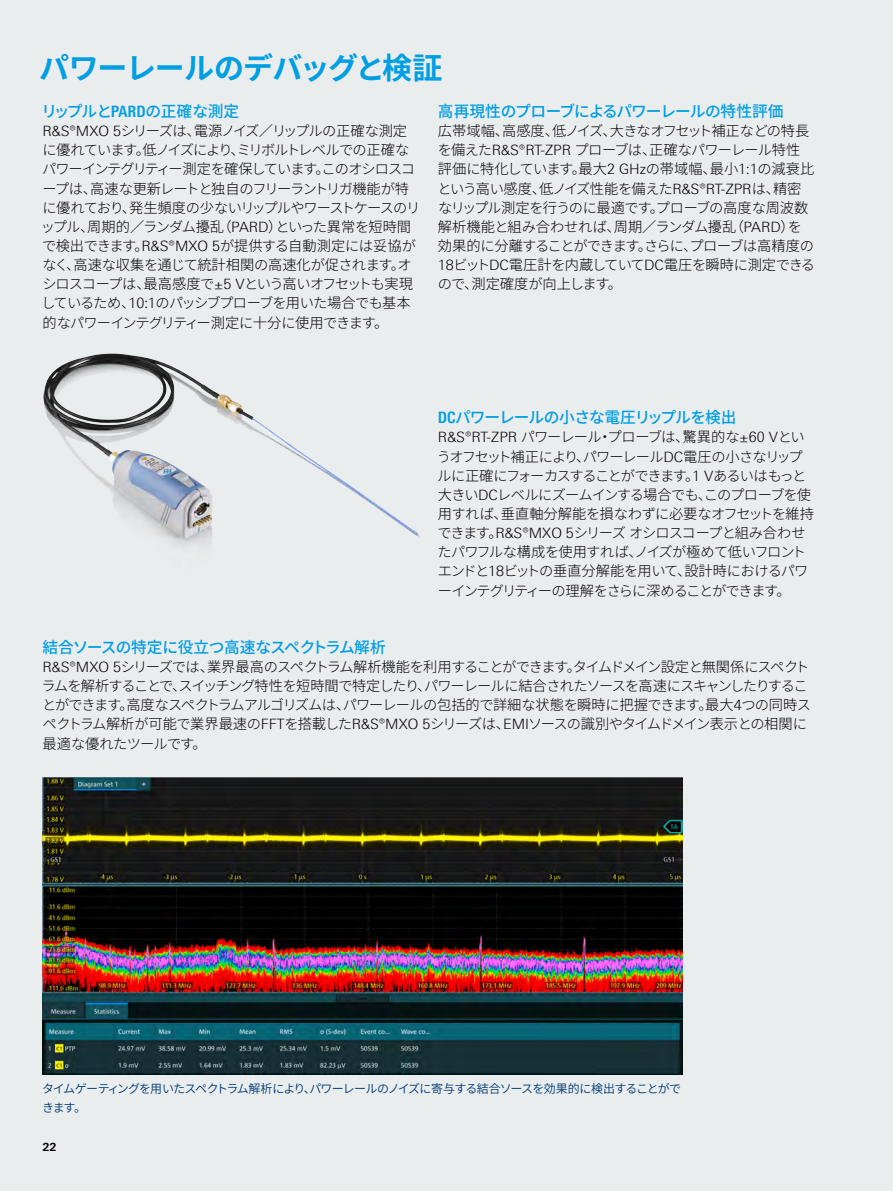
<style>
.page{position:relative;width:893px;height:1191px;background:#eaedee}
.page>*{position:absolute;margin:0;border:0;box-sizing:border-box;transform-origin:0 0}
.Seiten_Headline_20Pt_cyan_IVZ_Applicatio{font:700 30px "Source Han Sans";letter-spacing:-.04em;color:#009ee3}
.Absatzfett_cyan{font:500 15.75px "Source Han Sans";letter-spacing:-.035em;color:#009ee3}
.Absatzfett_cyan-2{font:500 15.75px "Source Han Sans";letter-spacing:-.065em;color:#009ee3}
.Haupttext_ohne_Abstand{font:300 14.25px/19.2px "Source Han Sans";letter-spacing:-.055em;color:#000}
.Haupttext_ohne_Abstand-2{font:300 14.25px/19.2px "Source Han Sans";letter-spacing:-.035em;color:#000}
.Bildunterschrift{font:12px/19.2px "Source Han Sans";letter-spacing:-.065em;color:#003973}
.t1{font:700 11.25px "Linotype Univers 630";color:#000}
.s1{font-family:"Linotype Univers 620 Cn";font-weight:700}
.s2{font-family:"Linotype Univers 330"}
</style>
<div class="page">
<img style="left:166px;top:396px;width:254px;height:152px">
<img style="left:43px;top:353px;width:185px;height:185px">
<img style="left:43px;top:777px;width:639px;height:297px">
<p class="Seiten_Headline_20Pt_cyan_IVZ_Applicatio" style="left:39px;top:51px;width:405px">パワーレールのデバッグと検証</p>
<p class="Absatzfett_cyan" style="left:41px;top:102px;width:199px">リップルと<span class="s1">PARD</span>の正確な測定</p>
<p class="Haupttext_ohne_Abstand" style="left:41px;top:122px;width:381px"><span class="s2">R&amp;S®MXO 5</span>シリーズは、電源ノイズ／リップルの正確な測定に優れています。低ノイズにより、ミリボルトレベルでの正確なパワーインテグリティー測定を確保しています。このオシロスコープは、高速な更新レートと独自のフリーラントリガ機能が特に優れており、発生頻度の少ないリップルやワーストケースのリップル、周期的／ランダム擾乱（<span class="s2">PARD</span>）といった異常を短時間で検出できます。<span class="s2">R&amp;S®MXO 5</span>が提供する自動測定には妥協がなく、高速な収集を通じて統計相関の高速化が促されます。オシロスコープは、最高感度で<span class="s2">±5 V</span>という高いオフセットも実現しているため、<span class="s2">10</span>:<span class="s2">1</span>のパッシブプローブを用いた場合でも基本的なパワーインテグリティー測定に十分に使用できます。</p>
<p class="Absatzfett_cyan" style="left:438px;top:102px;width:347px">高再現性のプローブによるパワーレールの特性評価</p>
<p class="Haupttext_ohne_Abstand-2" style="left:438px;top:122px;width:379px">広帯域幅、高感度、低ノイズ、大きなオフセット補正などの特長を備えた<span class="s2">R&amp;S®RT-ZPR</span> プローブは、正確なパワーレール特性評価に特化しています。最大<span class="s2">2 GHz</span>の帯域幅、最小<span class="s2">1</span>:<span class="s2">1</span>の減衰比という高い感度、低ノイズ性能を備えた<span class="s2">R&amp;S®RT-ZPR</span>は、精密なリップル測定を行うのに最適です。プローブの高度な周波数解析機能と組み合わせれば、周期／ランダム擾乱（<span class="s2">PARD</span>）を効果的に分離することができます。さらに、プローブは高精度の<span class="s2">18</span>ビット<span class="s2">DC</span>電圧計を内蔵していて<span class="s2">DC</span>電圧を瞬時に測定できるので、測定確度が向上します。</p>
<p class="Absatzfett_cyan-2" style="left:438px;top:408px;width:300px"><span class="s1">DC</span>パワーレールの小さな電圧リップルを検出</p>
<p class="Haupttext_ohne_Abstand" style="left:437px;top:428px;width:378px"><span class="s2">R&amp;S®RT-ZPR</span> パワーレール・プローブは、驚異的な<span class="s2">±60 V</span>というオフセット補正により、パワーレール<span class="s2">DC</span>電圧の小さなリップルに正確にフォーカスすることができます。<span class="s2">1 V</span>あるいはもっと大きい<span class="s2">DC</span>レベルにズームインする場合でも、このプローブを使用すれば、垂直軸分解能を損なわずに必要なオフセットを維持できます。<span class="s2">R&amp;S®MXO 5</span>シリーズオシロスコープと組み合わせたパワフルな構成を使用すれば、ノイズが極めて低いフロントエンドと<span class="s2">18</span>ビットの垂直分解能を用いて、設計時におけるパワーインテグリティーの理解をさらに深めることができます。</p>
<p class="Absatzfett_cyan" style="left:43px;top:638px;width:345px">結合ソースの特定に役立つ高速なスペクトラム解析</p>
<p class="Haupttext_ohne_Abstand" style="left:41px;top:657px;width:771px"><span class="s2">R&amp;S®MXO 5</span>シリーズでは、業界最高のスペクトラム解析機能を利用することができます。タイムドメイン設定と無関係にスペクトラムを解析することで、スイッチング特性を短時間で特定したり、パワーレールに結合されたソースを高速にスキャンしたりすることができます。高度なスペクトラムアルゴリズムは、パワーレールの包括的で詳細な状態を瞬時に把握できます。最大<span class="s2">4</span>つの同時スペクトラム解析が可能で業界最速の<span class="s2">FFT</span>を搭載した<span class="s2">R&amp;S®MXO 5</span>シリーズは、<span class="s2">EMI</span>ソースの識別やタイムドメイン表示との相関に最適な優れたツールです。</p>
<p class="Bildunterschrift" style="left:42px;top:1079px;width:640px">タイムゲーティングを用いたスペクトラム解析により、パワーレールのノイズに寄与する結合ソースを効果的に検出することができます。</p>
<p class="t1" style="left:43px;top:1139px;width:16px">22</p>
</div>
